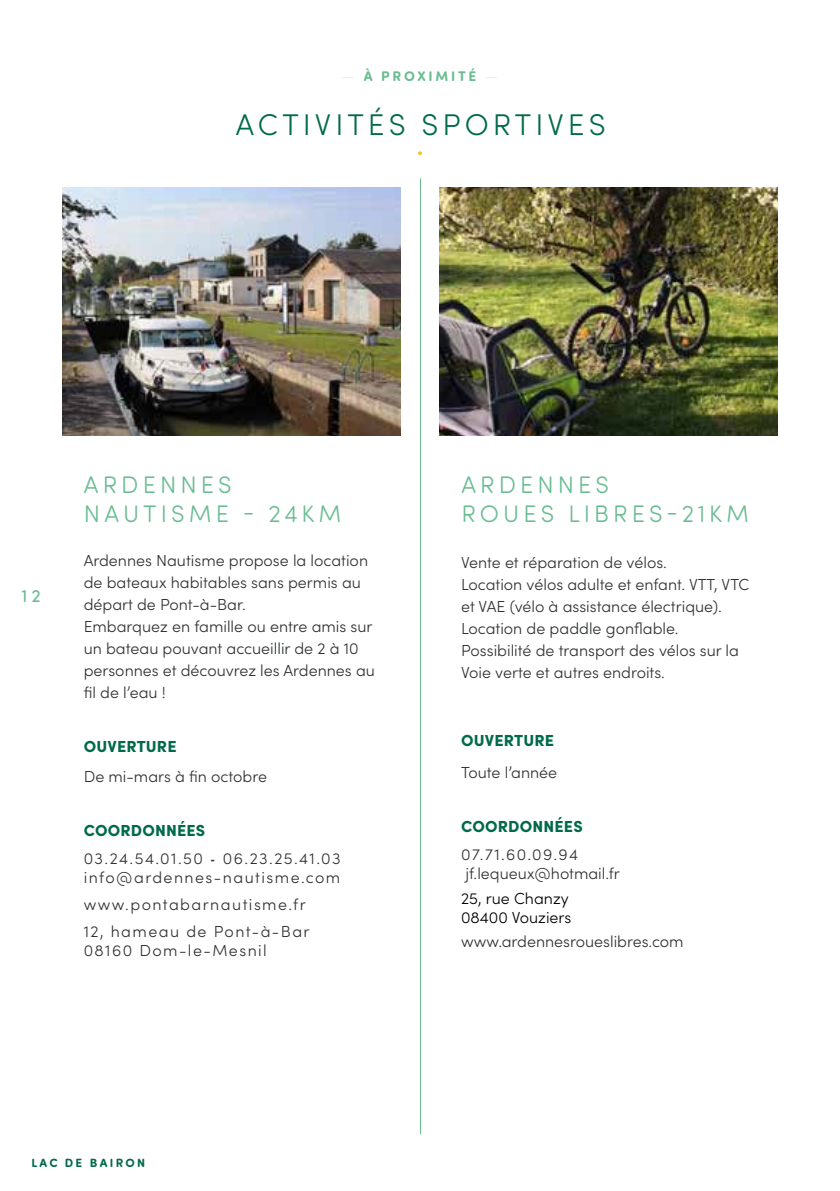
<style>
.page{position:relative;width:840px;height:1191px;background:#fff}
.page>*{position:absolute;margin:0;border:0;box-sizing:border-box;transform-origin:0 0}
.t1{font:300 30px "Sofia Pro";letter-spacing:.135em;color:#006a4a}
.t2{font:300 24px/28.8px "Sofia Pro Soft";letter-spacing:.17em;color:#6abc93}
.t3{font:18px "Sofia Pro Soft";color:#6abc93}
.t4{font:300 16px/22px "Sofia Pro";color:#303232}
.t5{font:300 16px/27.2px "Sofia Pro";letter-spacing:.09em;color:#303232}
.t6{font:900 16px "Sofia Pro";letter-spacing:.01em;color:#006a4a}
.t7{font:300 16px/19.2px "Sofia Pro";color:#000}
.t8{font:700 14px "Sofia Pro Soft";letter-spacing:.195em;color:#6abc91}
.t9{font:700 12px "Sofia Pro Soft";letter-spacing:.195em;color:#006a4a}
.s1{font-family:"Didot LT Pro"}
.s2{font-weight:900;color:#006a4a}
.s3{font-family:"Didot LT Pro";font-weight:700}
</style>
<div class="page">
<hr style="left:420px;top:179px;width:1px;height:954px;background:#6abc91">
<svg style="left:418px;top:151px;width:3px;height:4px"></svg>
<img style="left:439px;top:187px;width:338px;height:249px">
<img style="left:62px;top:187px;width:338px;height:249px">
<p class="t8" style="left:341px;top:66px;width:159px"><span class="s1">—</span> À PROXIMITÉ <span class="s1">—</span></p>
<h1 class="t1" style="left:236px;top:103px;width:371px">ACTIVITÉS SPORTIVES</h1>
<p class="t3" style="left:22px;top:584px;width:21px">12</p>
<h2 class="t2" style="left:84px;top:469px;width:259px">ARDENNES<br>NAUTISME - 24KM</h2>
<p class="t4" style="left:84px;top:549px;width:292px">Ardennes Nautisme propose la location de bateaux habitables sans permis au départ de Pont-à-Bar.<br>Embarquez en famille ou entre amis sur un bateau pouvant accueillir de 2 à 10 personnes et découvrez les Ardennes au fil de l’eau !</p>
<p class="t6" style="left:84px;top:734px;width:94px">OUVERTURE</p>
<p class="t4" style="left:84px;top:765px;width:185px">De mi-mars à fin octobre</p>
<p class="t5" style="left:84px;top:816px;width:258px"><span class="s2">COORDONNÉES<br></span>03.24.54.01.50 <span class="s3">-</span> 06.23.25.41.03</p>
<p class="t5" style="left:84px;top:862px;width:258px">info@ardennes-nautisme.com www.pontabarnautisme.fr<br>12, hameau de Pont-à-Bar</p>
<p class="t5" style="left:84px;top:936px;width:184px">08160 Dom-le-Mesnil</p>
<h2 class="t2" style="left:461px;top:469px;width:289px">ARDENNES<br>ROUES LIBRES-21KM</h2>
<p class="t4" style="left:461px;top:551px;width:289px">Vente et réparation de vélos.<br>Location vélos adulte et enfant. VTT, VTC et VAE (vélo à assistance électrique).<br>Location de paddle gonflable.<br>Possibilité de transport des vélos sur la Voie verte et autres endroits.</p>
<p class="t6" style="left:461px;top:728px;width:94px">OUVERTURE</p>
<p class="t4" style="left:461px;top:761px;width:98px">Toute l’année</p>
<p class="t6" style="left:461px;top:814px;width:123px">COORDONNÉES</p>
<p class="t4" style="left:461px;top:843px;width:160px;line-height:19.2px">07.71.60.09.94 jf.lequeux@hotmail.fr</p>
<p class="t7" style="left:461px;top:887px;width:112px">25, rue Chanzy<br>08400 Vouziers</p>
<p class="t4" style="left:461px;top:929px;width:224px">www.ardennesroueslibres.com</p>
<p class="t9" style="left:31px;top:1154px;width:115px">LAC DE BAIRON</p>
</div>
